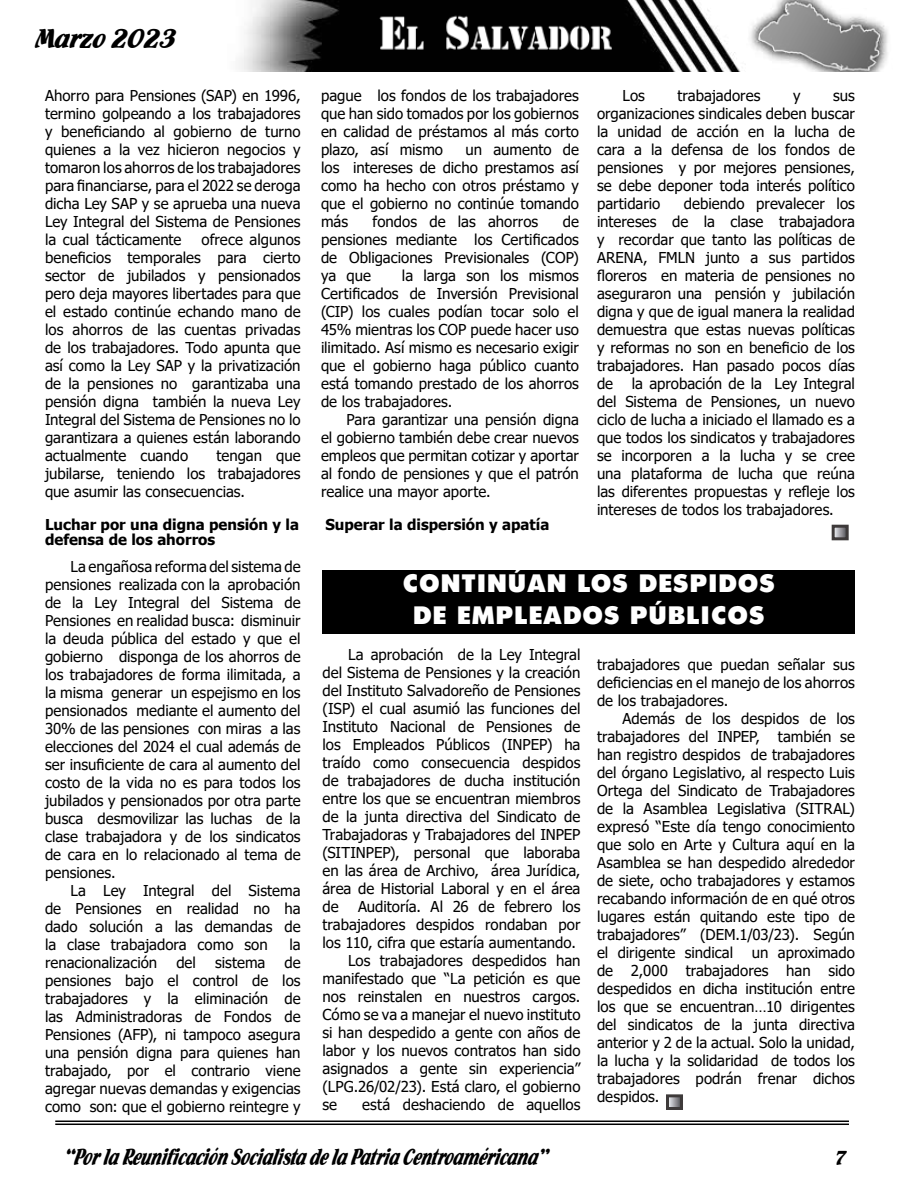
<style>
.page{position:relative;width:918px;height:1188px;background:#fff}
.page>*{position:absolute;margin:0;border:0;box-sizing:border-box;transform-origin:0 0}
.t1{font:28.5px "Flamenco D";color:#000}
.t2{font:27px/32.4px "Tw Cen MT Ult Bd";color:#fff;text-align:center}
.t3{font:24.3px "Flamenco D";color:#000;scale:.8 1}
.t4{font:21px "Flamenco D";color:#000}
.t5{font:15px/18px "Tahoma";color:#000;text-align:justify}
.t6{font:700 15px/15px "Tahoma";color:#000}
</style>
<div class="page">
<hr style="left:55px;top:1121px;width:794px;height:1px;background:#000">
<hr style="left:55px;top:1124px;width:794px;height:1px;background:#000">
<img style="left:239px;top:0;width:649px;height:72px">
<svg style="left:670px;top:1098px;width:9px;height:8px"></svg>
<div style="left:666px;top:1094px;width:17px;height:16px;border:3px solid #3e3a3a"></div>
<div style="left:322px;top:571px;width:533px;height:63px;background:#000"></div>
<svg style="left:836px;top:529px;width:9px;height:7px"></svg>
<div style="left:832px;top:525px;width:17px;height:15px;border:3px solid #3e3a3a"></div>
<h1 class="t1" style="left:36px;top:21px;width:142px">Marzo 2023</h1>
<p class="t5" style="left:45px;top:88px;width:257px">Ahorro para Pensiones (SAP) en 1996, termino golpeando a los trabajadores y beneficiando al gobierno de turno quienes a la vez hicieron negocios y tomaron los ahorros de los trabajadores para financiarse, para el 2022 se deroga dicha Ley SAP y se aprueba una nueva Ley Integral del Sistema de Pensiones la cual tácticamente</p>
<p class="t5" style="left:45px;top:232px;width:257px;text-indent:157px">ofrece algunos beneficios temporales para cierto sector de jubilados y pensionados pero deja mayores libertades para que el estado continúe echando mano de los ahorros de las cuentas privadas de los trabajadores. Todo apunta que así como la Ley SAP y la privatización de la pensiones no garantizaba una pensión digna también la nueva Ley Integral del Sistema de Pensiones no lo garantizara a quienes están laborando actualmente cuando</p>
<p class="t5" style="left:45px;top:448px;width:257px;text-indent:171px">tengan que jubilarse, teniendo los trabajadores que asumir las consecuencias.</p>
<p class="t6" style="left:45px;top:518px;width:256px">Luchar por una digna pensión y la defensa de los ahorros</p>
<p class="t5" style="left:45px;top:559px;width:257px;text-indent:26px">La engañosa reforma del sistema de pensiones realizada con la aprobación de la Ley Integral del Sistema de Pensiones en realidad busca: disminuir la deuda pública del estado y que el gobierno disponga de los ahorros de los trabajadores de forma ilimitada, a la misma generar un espejismo en los pensionados mediante el aumento del 30% de las pensiones con miras a las elecciones del 2024 el cual además de ser insuficiente de cara al aumento del costo de la vida no es para todos los jubilados y pensionados por otra parte busca desmovilizar las luchas de la clase trabajadora y de los sindicatos de cara en lo relacionado al tema de pensiones.</p>
<p class="t5" style="left:45px;top:883px;width:257px;text-indent:26px">La Ley Integral del Sistema de Pensiones en realidad no ha dado solución a las demandas de la clase trabajadora como son</p>
<p class="t5" style="left:289px;top:937px;width:13px">la</p>
<p class="t5" style="left:45px;top:955px;width:114px">renacionalización</p>
<p class="t5" style="left:176px;top:955px;width:21px">del</p>
<p class="t5" style="left:215px;top:955px;width:52px">sistema</p>
<p class="t5" style="left:45px;top:955px;width:257px;text-indent:239px">de pensiones bajo el control de los trabajadores y la eliminación de las Administradoras de Fondos de Pensiones (AFP), ni tampoco asegura una pensión digna para quienes han trabajado, por el contrario viene agregar nuevas demandas y exigencias como son: que el gobierno reintegre y</p>
<p class="t5" style="left:321px;top:88px;width:260px">pague los fondos de los trabajadores que han sido tomados por los gobiernos en calidad de préstamos al más corto plazo, así mismo</p>
<p class="t5" style="left:321px;top:142px;width:260px;text-indent:145px">un aumento de los intereses de dicho prestamos así como ha hecho con otros préstamo y que el gobierno no continúe tomando más</p>
<p class="t5" style="left:373px;top:214px;width:167px">fondos de las ahorros</p>
<p class="t5" style="left:321px;top:214px;width:259px;text-indent:242px">de pensiones mediante los Certificados de Obligaciones Previsionales (COP) ya que</p>
<p class="t5" style="left:321px;top:268px;width:260px;text-indent:81px">la larga son los mismos Certificados de Inversión Previsional (CIP) los cuales podían tocar solo el 45% mientras los COP puede hacer uso ilimitado. Así mismo es necesario exigir que el gobierno haga público cuanto está tomando prestado de los ahorros de los trabajadores.</p>
<p class="t5" style="left:321px;top:412px;width:260px;text-indent:26px">Para garantizar una pensión digna el gobierno también debe crear nuevos empleos que permitan cotizar y aportar al fondo de pensiones y que el patrón realice una mayor aporte.</p>
<p class="t6" style="left:325px;top:518px;width:225px">Superar la dispersión y apatía</p>
<p class="t5" style="left:622px;top:88px;width:24px">Los</p>
<p class="t5" style="left:678px;top:88px;width:84px">trabajadores</p>
<p class="t5" style="left:793px;top:88px;width:9px">y</p>
<p class="t5" style="left:597px;top:88px;width:260px;text-indent:236px">sus organizaciones sindicales deben buscar la unidad de acción en la lucha de cara a la defensa de los fondos de pensiones y por mejores pensiones, se debe deponer toda interés político partidario</p>
<p class="t5" style="left:597px;top:196px;width:260px;text-indent:87px">debiendo prevalecer los intereses de la clase trabajadora y recordar que tanto las políticas de ARENA, FMLN junto a sus partidos floreros en materia de pensiones no aseguraron una pensión y jubilación digna y que de igual manera la realidad demuestra que estas nuevas políticas y reformas no son en beneficio de los trabajadores. Han pasado pocos días de la aprobación de la Ley Integral del Sistema de Pensiones, un nuevo ciclo de lucha a iniciado el llamado es a que todos los sindicatos y trabajadores se incorporen a la lucha y se cree una plataforma de lucha que reúna las diferentes propuestas y refleje los intereses de todos los trabajadores.</p>
<h2 class="t2" style="left:402px;top:566px;width:375px">CONTINÚAN LOS DESPIDOS<br>DE EMPLEADOS PÚBLICOS</h2>
<p class="t5" style="left:322px;top:647px;width:260px;text-indent:26px">La aprobación de la Ley Integral del Sistema de Pensiones y la creación del Instituto Salvadoreño de Pensiones (ISP) el cual asumió las funciones del Instituto Nacional de Pensiones de los Empleados Públicos (INPEP) ha traído como consecuencia despidos de trabajadores de ducha institución entre los que se encuentran miembros de la junta directiva del Sindicato de Trabajadoras y Trabajadores del INPEP (SITINPEP), personal que laboraba en las área de Archivo, área Jurídica, área de Historial Laboral y en el área de</p>
<p class="t5" style="left:358px;top:899px;width:224px">Auditoría. Al 26 de febrero los</p>
<p class="t5" style="left:322px;top:917px;width:259px">trabajadores despidos rondaban por</p>
<p class="t5" style="left:322px;top:935px;width:255px">los 110, cifra que estaría aumentando.</p>
<p class="t5" style="left:348px;top:953px;width:234px">Los trabajadores despedidos han</p>
<p class="t5" style="left:322px;top:971px;width:259px">manifestado que “La petición es que</p>
<p class="t5" style="left:322px;top:989px;width:260px">nos reinstalen en nuestros cargos.</p>
<p class="t5" style="left:322px;top:1007px;width:260px">Cómo se va a manejar el nuevo instituto</p>
<p class="t5" style="left:322px;top:1025px;width:260px">si han despedido a gente con años de</p>
<p class="t5" style="left:322px;top:1043px;width:260px">labor y los nuevos contratos han sido</p>
<p class="t5" style="left:322px;top:1061px;width:259px">asignados a gente sin experiencia”</p>
<p class="t5" style="left:322px;top:1079px;width:259px">(LPG.26/02/23). Está claro, el gobierno</p>
<p class="t5" style="left:322px;top:1097px;width:16px">se</p>
<p class="t5" style="left:362px;top:1097px;width:220px">está deshaciendo de aquellos</p>
<p class="t5" style="left:597px;top:657px;width:260px">trabajadores que puedan señalar sus deficiencias en el manejo de los ahorros de los trabajadores.</p>
<p class="t5" style="left:597px;top:711px;width:260px;text-indent:26px">Además de los despidos de los trabajadores del INPEP, también se han registro despidos de trabajadores del órgano Legislativo, al respecto Luis Ortega del Sindicato de Trabajadores de la Asamblea Legislativa (SITRAL) expresó “Este día tengo conocimiento que solo en Arte y Cultura aquí en la Asamblea se han despedido alrededor de siete, ocho trabajadores y estamos recabando información de en qué otros lugares están quitando este tipo de trabajadores” (DEM.1/03/23). Según el dirigente sindical un aproximado de 2,000 trabajadores han sido despedidos en dicha institución entre los que se encuentran…10 dirigentes del sindicatos de la junta directiva anterior y 2 de la actual. Solo la unidad, la lucha y la solidaridad de todos los trabajadores podrán frenar dichos despidos.</p>
<h3 class="t3" style="left:64px;top:1142px;width:610px">“Por la Reunificación Socialista de la Patria Centroaméricana”</h3>
<h3 class="t4" style="left:835px;top:1146px;width:13px">7</h3>
</div>
